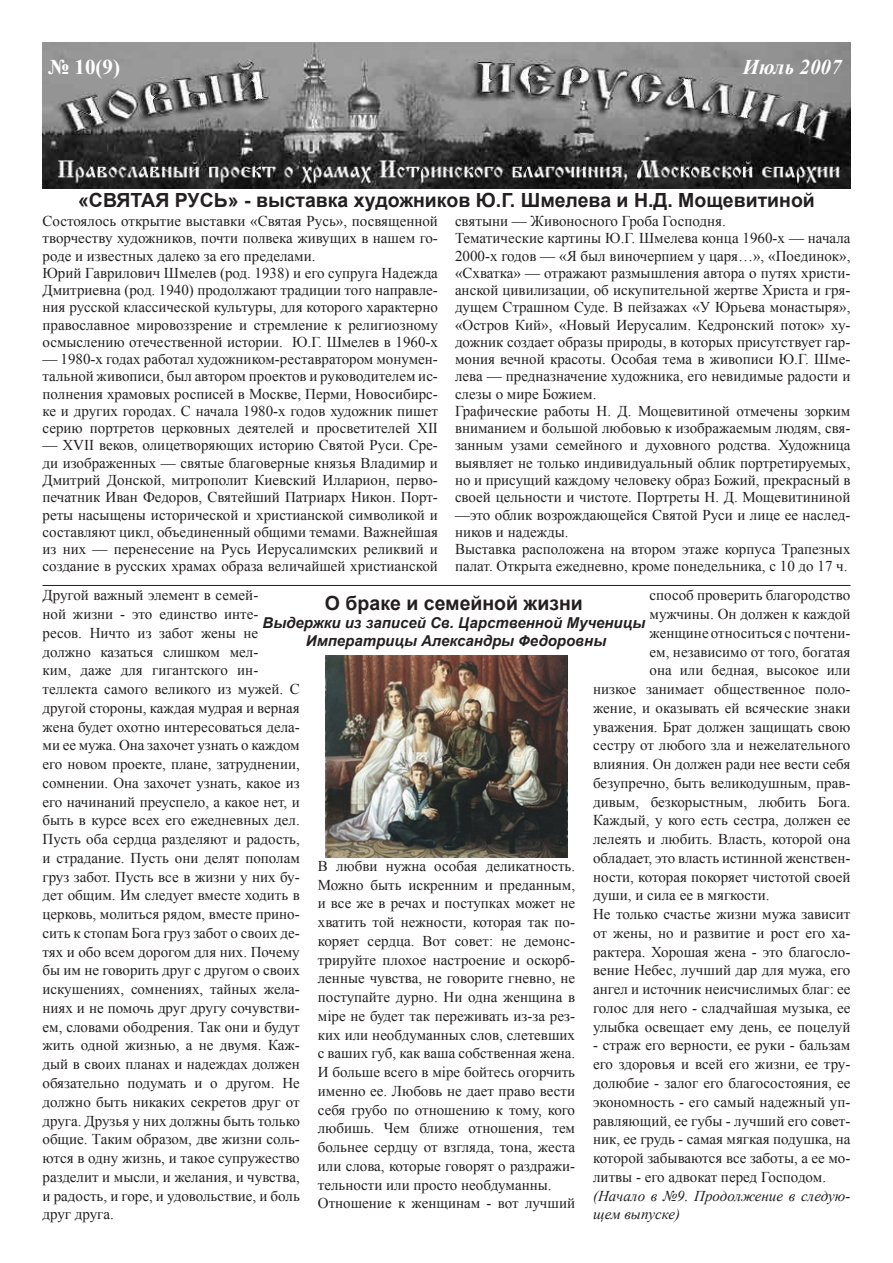
<style>
.page{position:relative;width:893px;height:1263px;background:#fff}
.page>*{position:absolute;margin:0;border:0;box-sizing:border-box;transform-origin:0 0}
.t1{font:italic 700 21px "Times New Roman";color:#fff}
.t2{font:700 21px "Times New Roman";color:#fff}
.t3{font:700 19.5px "Arial";color:#231f20}
.t4{font:15px/18.8px "Times New Roman";color:#231f20;text-align:justify}
.t5{font:italic 700 15px "Arial";color:#231f20}
.t6{font:italic 15px/18.8px "Times New Roman";color:#231f20}
</style>
<div class="page">
<img style="left:43px;top:43px;width:807px;height:145px">
<hr style="left:43px;top:585px;width:807px;height:1px;background:#231f20">
<img style="left:325px;top:656px;width:242px;height:201px">
<p class="t2" style="left:48px;top:52px;width:73px">№ 10(9)</p>
<p class="t1" style="left:743px;top:52px;width:100px">Июль 2007</p>
<p class="t3" style="left:78px;top:186px;width:738px">«СВЯТАЯ РУСЬ» - выставка художников Ю.Г. Шмелева и Н.Д. Мощевитиной</p>
<p class="t4" style="left:43px;top:212px;width:397px;line-height:17.2px">Cостоялось открытие выставки «Святая Русь», посвященной творчеству художников, почти полвека живущих в нашем го&shy;роде и известных далеко за его пределами.</p>
<p class="t4" style="left:43px;top:264px;width:397px;line-height:17.2px">Юрий Гаврилович Шмелев (род. 1938) и его супруга Надежда Дмитриевна (род. 1940) продолжают традиции того направле&shy;ния русской классической культуры, для которого характерно православное мировоззрение и стремление к религиозному осмыслению отечественной истории. Ю.Г. Шмелев в 1960-х</p>
<p class="t4" style="left:43px;top:350px;width:397px;line-height:17.2px">— 1980-х годах работал художником-реставратором монумен&shy;тальной живописи, был автором проектов и руководителем ис&shy;полнения храмовых росписей в Москве, Перми, Новосибирс&shy;ке и других городах. С начала 1980-х годов художник пишет серию портретов церковных деятелей и просветителей XII</p>
<p class="t4" style="left:43px;top:437px;width:397px;line-height:17.2px">— XVII веков, олицетворяющих историю Святой Руси. Сре&shy;ди изображенных — святые благоверные князья Владимир и Дмитрий Донской, митрополит Киевский Илларион, перво&shy;печатник Иван Федоров, Святейший Патриарх Никон. Порт&shy;реты насыщены исторической и христианской символикой и составляют цикл, объединенный общими темами. Важнейшая из них — перенесение на Русь Иерусалимских реликвий и создание в русских храмах образа величайшей христианской</p>
<p class="t4" style="left:455px;top:212px;width:272px">святыни — Живоносного Гроба Господня.</p>
<p class="t4" style="left:455px;top:230px;width:397px;line-height:17.2px">Тематические картины Ю.Г. Шмелева конца 1960-х — начала 2000-х годов — «Я был виночерпием у царя…», «Поединок», «Схватка» — отражают размышления автора о путях христи&shy;анской цивилизации, об искупительной жертве Христа и гря&shy;дущем Страшном Суде. В пейзажах «У Юрьева монастыря», «Остров Кий», «Новый Иерусалим. Кедронский поток» ху&shy;дожник создает образы природы, в которых присутствует гар&shy;мония вечной красоты. Особая тема в живописи Ю.Г. Шме&shy;лева — предназначение художника, его невидимые радости и слезы о мире Божием.</p>
<p class="t4" style="left:455px;top:402px;width:397px;line-height:17.2px">Графические работы Н. Д. Мощевитиной отмечены зорким вниманием и большой любовью к изображаемым людям, свя&shy;занным узами семейного и духовного родства. Художница выявляет не только индивидуальный облик портретируемых, но и присущий каждому человеку образ Божий, прекрасный в своей цельности и чистоте. Портреты Н. Д. Мощевитининой —это облик возрождающейся Святой Руси и лице ее наслед&shy;ников и надежды.</p>
<p class="t4" style="left:455px;top:540px;width:397px;line-height:17.2px">Выставка расположена на втором этаже корпуса Трапезных палат. Открыта ежедневно, кроме понедельника, с 10 до 17 ч.</p>
<p class="t4" style="left:649px;top:586px;width:202px">способ проверить благородство</p>
<p class="t4" style="left:649px;top:604px;width:202px">мужчины. Он должен к каждой</p>
<p class="t4" style="left:649px;top:623px;width:202px">женщине относиться с почтени-</p>
<p class="t4" style="left:649px;top:642px;width:202px">ем, независимо от того, богатая</p>
<p class="t4" style="left:649px;top:661px;width:202px">она или бедная, высокое или</p>
<p class="t4" style="left:593px;top:679px;width:259px">низкое занимает общественное поло-</p>
<p class="t4" style="left:593px;top:698px;width:259px">жение, и оказывать ей всяческие знаки</p>
<p class="t4" style="left:593px;top:717px;width:259px">уважения. Брат должен защищать свою</p>
<p class="t4" style="left:593px;top:736px;width:259px">сестру от любого зла и нежелательного</p>
<p class="t4" style="left:593px;top:754px;width:259px">влияния. Он должен ради нее вести себя</p>
<p class="t4" style="left:593px;top:773px;width:259px">безупречно, быть великодушным, прав-</p>
<p class="t4" style="left:593px;top:792px;width:259px">дивым, безкорыстным, любить Бога.</p>
<p class="t4" style="left:593px;top:811px;width:259px">Каждый, у кого есть сестра, должен ее</p>
<p class="t4" style="left:593px;top:829px;width:259px">лелеять и любить. Власть, которой она</p>
<p class="t4" style="left:593px;top:848px;width:259px">обладает, это власть истинной женствен-</p>
<p class="t4" style="left:593px;top:867px;width:259px">ности, которая покоряет чистотой своей</p>
<p class="t4" style="left:593px;top:886px;width:178px">души, и сила ее в мягкости.</p>
<p class="t4" style="left:593px;top:904px;width:259px">Не только счастье жизни мужа зависит от жены, нo и развитие и рост его ха&shy;рактера. Хорошая жена - это благосло&shy;вение Небес, лучший дар для мужа, его ангел и источник неисчислимых благ: ее голос для него - сладчайшая музыка, ее улыбка освещает ему день, ее поцелуй</p>
<p class="t4" style="left:593px;top:1036px;width:259px">- страж его верности, ее руки - бальзам его здоровья и всей его жизни, ее тру&shy;долюбие - залог его благосостояния, ее экономность - его самый надежный уп&shy;равляющий, ее губы - лучший его совет&shy;ник, ее грудь - самая мягкая подушка, на которой забываются все заботы, а ее мо&shy;литвы - его адвокат перед Господом.</p>
<p class="t6" style="left:593px;top:1186px;width:259px">(Начало в №9. Продолжение в следую&shy;щем выпуске)</p>
<p class="t4" style="left:43px;top:586px;width:259px;text-align:left">Другой важный элемент в семей-<br>ной жизни - это единство инте&shy;ресов. Ничто из забот жены не должно казаться слишком мел-<br>ким, даже для гигантского ин&shy;теллекта самого великого из мужей. С другой стороны, каждая мудрая и верная жена будет охотно интересоваться дела&shy;ми ее мужа. Она захочет узнать о каждом его новом проекте, плане, затруднении, сомнении. Она захочет узнать, какое из его начинаний преуспело, а какое нет, и быть в курсе всех его ежедневных дел.<br>Пусть оба сердца разделяют и радость, и страдание. Пусть они делят пополам груз забот. Пусть все в жизни у них бу&shy;дет общим. Им следует вместе ходить в церковь, молиться рядом, вместе прино&shy;сить к стопам Бога груз забот о своих де&shy;тях и обо всем дорогом для них. Почему бы им не говорить друг с другом о своих искушениях, сомнениях, тайных жела&shy;ниях и не помочь друг другу сочувстви&shy;ем, словами ободрения. Так они и будут жить одной жизнью, а не двумя. Каж&shy;дый в своих планах и надеждах должен обязательно подумать и о другом. Не должно быть никаких секретов друг от друга. Друзья у них должны быть только общие. Таким образом, две жизни соль&shy;ются в одну жизнь, и такое супружество разделит и мысли, и желания, и чувства, и радость, и горе, и удовольствие, и боль друг друга.</p>
<p class="t3" style="left:325px;top:590px;width:259px">О браке и семейной жизни</p>
<p class="t5" style="left:263px;top:613px;width:384px">Выдержки из записей Св. Царственной Мученицы</p>
<p class="t5" style="left:306px;top:631px;width:302px">Императрицы Александры Федоровны</p>
<p class="t4" style="left:318px;top:856px;width:259px">В любви нужна особая деликатность.<br>Можно быть искренним и преданным, и все же в речах и поступках может не хватить той нежности, которая так по&shy;коряет сердца. Вот совет: не демонс&shy;трируйте плохое настроение и оскорб&shy;ленные чувства, не говорите гневно, не поступайте дурно. Ни одна женщина в мiре не будет так переживать из-за рез&shy;ких или необдуманных слов, слетевших с ваших губ, как ваша собственная жена.<br>И больше всего в мiре бойтесь огорчить именно ее. Любовь не дает право вести себя грубо по отношению к тому, кого любишь. Чем ближе отношения, тем больнее сердцу от взгляда, тона, жеста или слова, которые говорят о раздражи&shy;тельности или просто необдуманны.</p>
<p class="t4" style="left:318px;top:1194px;width:259px">Отношение к женщинам - вот лучший</p>
</div>
